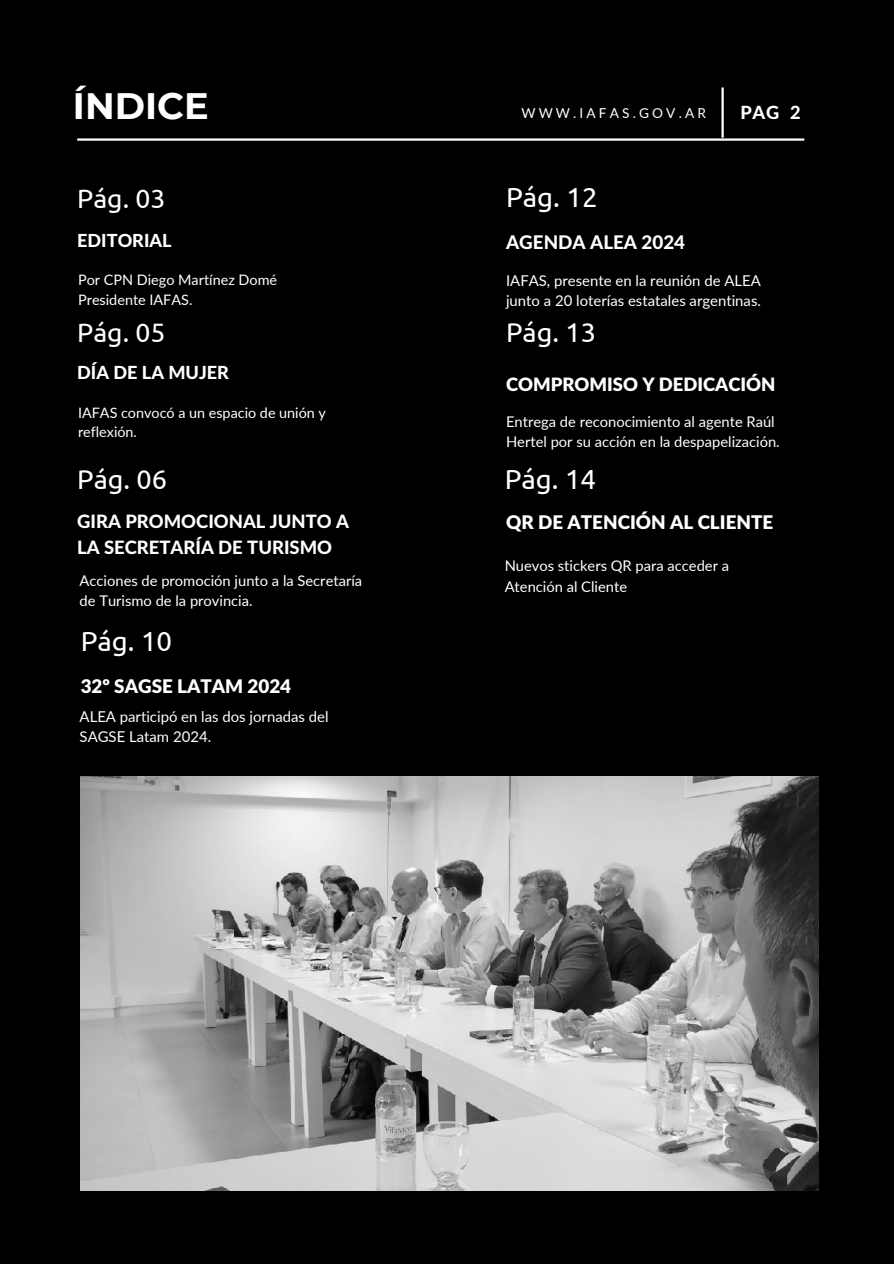
<style>
.page{position:relative;width:894px;height:1264px;background:#fff}
.page>*{position:absolute;margin:0;border:0;box-sizing:border-box;transform-origin:0 0}
.t1{font:700 36.75px "Montserrat";color:#fff}
.t2{font:27.6px "Ubuntu";color:#fff}
.t3{font:27.15px "Ubuntu";color:#fff}
.t4{font:26.55px "Ubuntu";color:#fff}
.t5{font:900 18.75px "Lato Latin";color:#fff}
.t6{font:800 18.75px "Lato Latin";color:#fff}
.t7{font:800 18.45px/25.2px "Lato Latin";color:#fff}
.t8{font:900 18.45px "Lato Latin";color:#fff}
.t9{font:800 18.15px "Lato Latin";color:#fff}
.t10{font:800 18px "Lato Latin";color:#fff}
.t11{font:14.85px/20.5px "Lato";color:#fff}
.t12{font:14.7px/20.1px "Lato";color:#fff}
.t13{font:14.4px/19.8px "Lato";color:#fff}
.t14{font:13.65px "Lato";letter-spacing:.23em;color:#fff}
</style>
<div class="page">
<div style="left:0;top:0;width:893px;height:1263px;background:#000"></div>
<hr style="left:77px;top:138px;width:727px;height:3px;background:#fff">
<hr style="left:721px;top:87px;width:2px;height:51px;background:#fff">
<img style="left:81px;top:776px;width:736px;height:414px">
<p class="t1" style="left:73px;top:83px;width:137px">ÍNDICE</p>
<h2 class="t4" style="left:77px;top:183px;width:90px">Pág. 03</h2>
<h2 class="t10" style="left:77px;top:232px;width:96px">EDITORIAL</h2>
<h3 class="t13" style="left:78px;top:269px;width:200px">Por CPN Diego Martínez Domé</h3>
<h3 class="t13" style="left:78px;top:289px;width:116px">Presidente IAFAS.</h3>
<p class="t4" style="left:77px;top:317px;width:90px">Pág. 05</p>
<p class="t9" style="left:77px;top:364px;width:153px">DÍA DE LA MUJER</p>
<h2 class="t13" style="left:78px;top:402px;width:249px">IAFAS convocó a un espacio de unión y reflexión.</h2>
<h2 class="t3" style="left:77px;top:463px;width:91px">Pág. 06</h2>
<p class="t7" style="left:77px;top:510px;width:273px">GIRA PROMOCIONAL JUNTO A<br>LA SECRETARÍA DE TURISMO</p>
<h3 class="t12" style="left:80px;top:570px;width:284px">Acciones de promoción junto a la Secretaría de Turismo de la provincia.</h3>
<p class="t2" style="left:81px;top:625px;width:93px">Pág. 10</p>
<h3 class="t5" style="left:81px;top:678px;width:212px">32º SAGSE LATAM 2024</h3>
<h3 class="t11" style="left:80px;top:705px;width:250px">ALEA participó en las dos jornadas del<br>SAGSE Latam 2024.</h3>
<h1 class="t14" style="left:521px;top:104px;width:186px">WWW.IAFAS.GOV.AR</h1>
<h4 class="t9" style="left:740px;top:105px;width:62px">PAG 2</h4>
<h2 class="t2" style="left:506px;top:181px;width:93px">Pág. 12</h2>
<p class="t6" style="left:506px;top:234px;width:180px">AGENDA ALEA 2024</p>
<p class="t11" style="left:506px;top:269px;width:256px">IAFAS, presente en la reunión de ALEA junto a 20 loterías estatales argentinas.</p>
<h3 class="t3" style="left:506px;top:317px;width:91px">Pág. 13</h3>
<h2 class="t8" style="left:506px;top:376px;width:271px">COMPROMISO Y DEDICACIÓN</h2>
<p class="t12" style="left:506px;top:411px;width:275px">Entrega de reconocimiento al agente Raúl<br>Hertel por su acción en la despapelización.</p>
<h2 class="t2" style="left:504px;top:463px;width:93px">Pág. 14</h2>
<h3 class="t5" style="left:506px;top:513px;width:268px">QR DE ATENCIÓN AL CLIENTE</h3>
<p class="t12" style="left:504px;top:555px;width:226px">Nuevos stickers QR para acceder a<br>Atención al Cliente</p>
</div>
